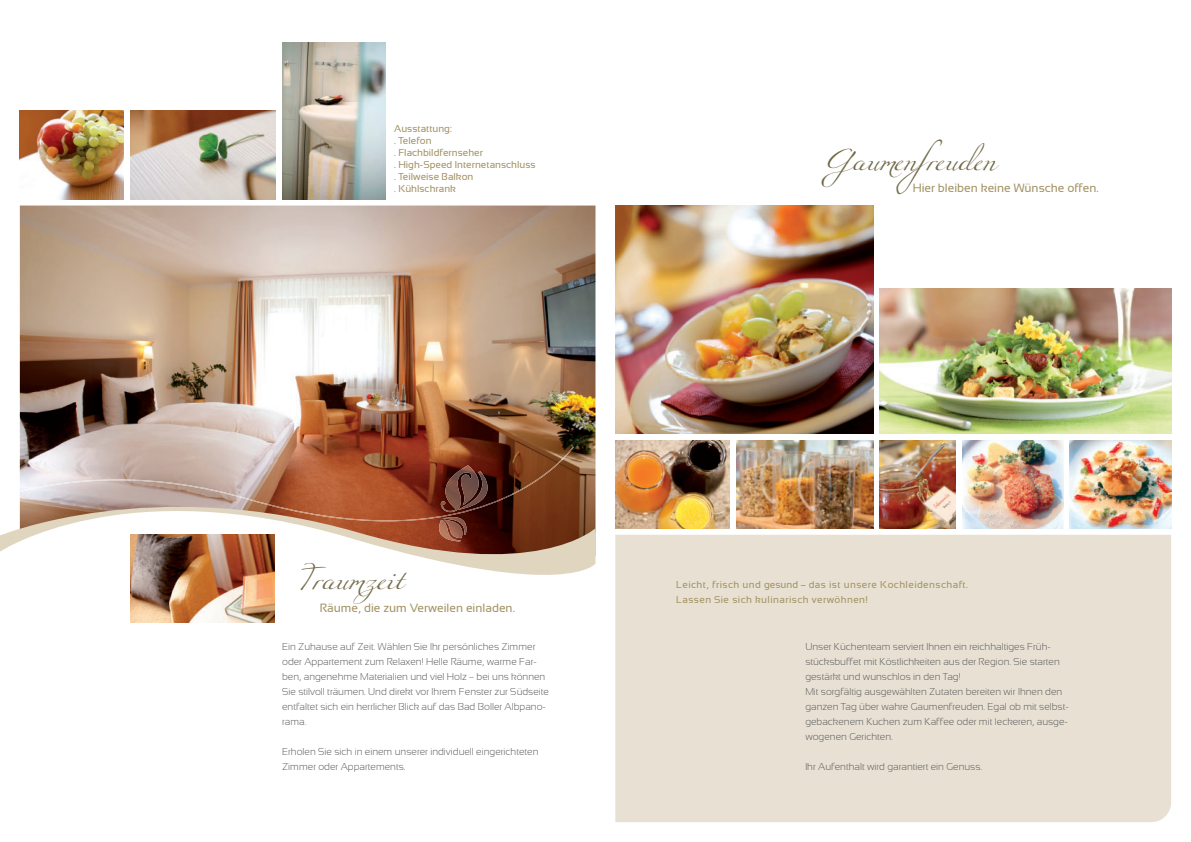
<style>
.page{position:relative;width:1191px;height:842px;background:#fff}
.page>*{position:absolute;margin:0;border:0;box-sizing:border-box;transform-origin:0 0}
.t1{font:40.5px "Miama";color:#716946;scale:1.11 1}
.t2{font:12px "Sansation";color:#a29161}
.t3{font:300 10px/15px "Sansation";color:#57585a}
.t4{font:10px/12px "Sansation";color:#a29161}
.t5{font:10px/15px "Sansation";letter-spacing:.04em;color:#a29161}
.s1{font-family:"Myriad Pro"}
.s2{font-family:"Myriad Pro";font-weight:600}
</style>
<div class="page">
<div style="left:615px;top:535px;width:556px;height:287px;background:#e8e1d3"></div>
<img style="left:736px;top:440px;width:137px;height:88px">
<img style="left:20px;top:206px;width:575px;height:263px">
<img style="left:615px;top:206px;width:258px;height:228px">
<img style="left:20px;top:111px;width:104px;height:88px">
<img style="left:130px;top:601px;width:144px;height:22px">
<img style="left:130px;top:111px;width:146px;height:88px">
<img style="left:282px;top:43px;width:104px;height:156px">
<img style="left:880px;top:440px;width:75px;height:88px">
<img style="left:615px;top:440px;width:114px;height:88px">
<img style="left:880px;top:288px;width:291px;height:146px">
<img style="left:539px;top:446px;width:35px;height:23px">
<img style="left:426px;top:465px;width:80px;height:4px">
<img style="left:1069px;top:440px;width:102px;height:88px">
<img style="left:962px;top:440px;width:101px;height:88px">
<img style="left:0;top:469px;width:595px;height:132px">
<p class="t4" style="left:394px;top:122px;width:143px">Ausstattung:<br>. Telefon<br>. Flachbildfernseher<br>. High-Speed Internetanschluss . Teilweise Balkon<br>. Kühlschrank</p>
<h1 class="t1" style="left:821px;top:141px;width:158px">Gaumenfreuden</h1>
<p class="t2" style="left:912px;top:181px;width:188px">Hier bleiben keine Wünsche offen.</p>
<h1 class="t1" style="left:296px;top:560px;width:97px">Traumzeit</h1>
<p class="t2" style="left:320px;top:601px;width:197px">Räume, die zum Verweilen einladen.</p>
<p class="t3" style="left:282px;top:639px;width:268px">Ein Zuhause auf Zeit. Wählen Sie Ihr persönliches Zimmer oder Appartement zum Relaxen! Helle Räume, warme Far&shy;ben, angenehme Materialien und viel Holz <span class="s1">–</span> bei uns können Sie stilvoll träumen. Und direkt vor Ihrem Fenster zur Südseite entfaltet sich ein herrlicher Blick auf das Bad Boller Albpano&shy;rama.</p>
<p class="t3" style="left:282px;top:744px;width:258px">Erholen Sie sich in einem unserer individuell eingerichteten<br>Zimmer oder Appartements.</p>
<p class="t5" style="left:676px;top:577px;width:293px">Leicht, frisch und gesund <span class="s2">–</span> das ist unsere Kochleidenschaft.<br>Lassen Sie sich kulinarisch verwöhnen!</p>
<p class="t3" style="left:805px;top:639px;width:265px">Unser Küchenteam serviert Ihnen ein reichhaltiges Früh&shy;stücksbuffet mit Köstlichkeiten aus der Region. Sie starten gestärkt und wunschlos in den Tag!<br>Mit sorgfältig ausgewählten Zutaten bereiten wir Ihnen den ganzen Tag über wahre Gaumenfreuden. Egal ob mit selbst&shy;gebackenem Kuchen zum Kaffee oder mit leckeren, ausge&shy;wogenen Gerichten.</p>
<p class="t3" style="left:805px;top:759px;width:178px">Ihr Aufenthalt wird garantiert ein Genuss.</p>
</div>
